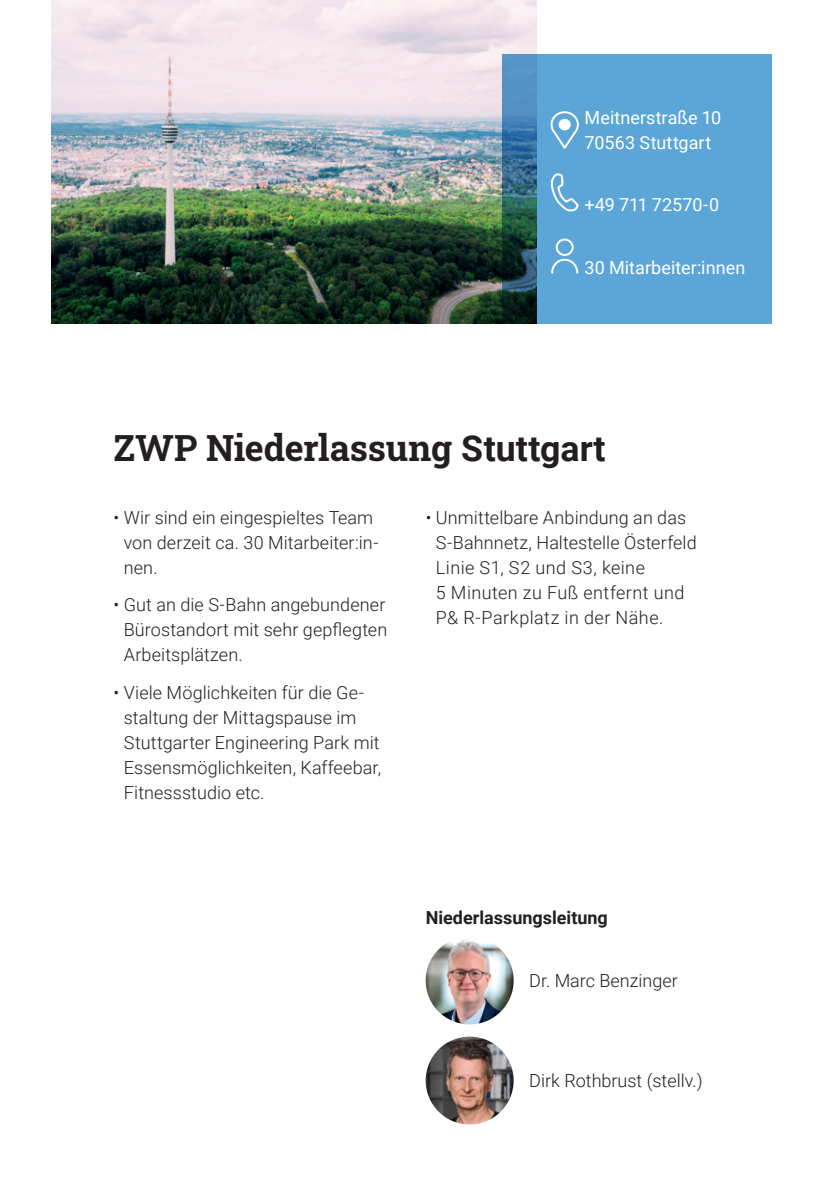
<style>
.page{position:relative;width:840px;height:1191px;background:#fff}
.page>*{position:absolute;margin:0;border:0;box-sizing:border-box;transform-origin:0 0}
.t1{font:36px "Roboto Slab";letter-spacing:-.005em;color:#231f20}
.t2{font:300 18px/25px "Roboto";letter-spacing:.005em;color:#231f20}
.t3{font:18px "Roboto";color:#fff}
.t4{font:700 18px "Roboto";color:#231f20}
.s1{font-family:"Roboto";font-weight:700;font-size:35.8px}
</style>
<div class="page">
<img style="left:51px;top:0;width:485px;height:323px">
<img style="left:425px;top:1036px;width:88px;height:88px;border-radius:44px">
<img style="left:425px;top:936px;width:88px;height:88px;border-radius:44px">
<div style="left:502px;top:54px;width:269px;height:269px;background:#5ba5d7"></div>
<svg style="left:550px;top:111px;width:29px;height:38px"></svg>
<div style="left:555px;top:238px;width:18px;height:18px;border:2px solid #fff;border-radius:50%"></div>
<svg style="left:551px;top:258px;width:28px;height:16px"></svg>
<svg style="left:550px;top:173px;width:29px;height:39px"></svg>
<p class="t3" style="left:584px;top:105px;width:138px">Meitnerstraße 10</p>
<p class="t3" style="left:584px;top:130px;width:128px">70563 Stuttgart</p>
<p class="t3" style="left:584px;top:192px;width:136px">+49 711 72570-0</p>
<p class="t3" style="left:584px;top:255px;width:162px">30 Mitarbeiter:innen</p>
<p class="t1" style="left:113px;top:423px;width:493px">ZWP Niederlassung <span class="s1">Stuttgart</span></p>
<p class="t2" style="left:124px;top:504px;width:256px;text-indent:-10px">• Wir sind ein eingespieltes Team von derzeit ca. 30 Mitarbeiter:in&shy;nen.</p>
<p class="t2" style="left:124px;top:592px;width:265px;text-align:justify;text-indent:-10px">• Gut an die S-Bahn angebundener Bürostandort mit sehr gepflegten Arbeitsplätzen.</p>
<p class="t2" style="left:124px;top:679px;width:259px;text-indent:-10px">• Viele Möglichkeiten für die Ge&shy;staltung der Mittagspause im<br>Stuttgarter Engineering Park mit<br>Essensmöglichkeiten, Kaffeebar,<br>Fitnessstudio etc.</p>
<p class="t2" style="left:435px;top:504px;width:262px;text-indent:-10px">• Unmittelbare Anbindung an das<br>S-Bahnnetz, Haltestelle Österfeld<br>Linie S1, S2 und S3, keine<br>5 Minuten zu Fuß entfernt und<br>P&amp; R-Parkplatz in der Nähe.</p>
<p class="t4" style="left:425px;top:905px;width:184px">Niederlassungsleitung</p>
<p class="t2" style="left:529px;top:967px;width:150px">Dr. Marc Benzinger</p>
<p class="t2" style="left:529px;top:1067px;width:175px">Dirk Rothbrust (stellv.)</p>
</div>
